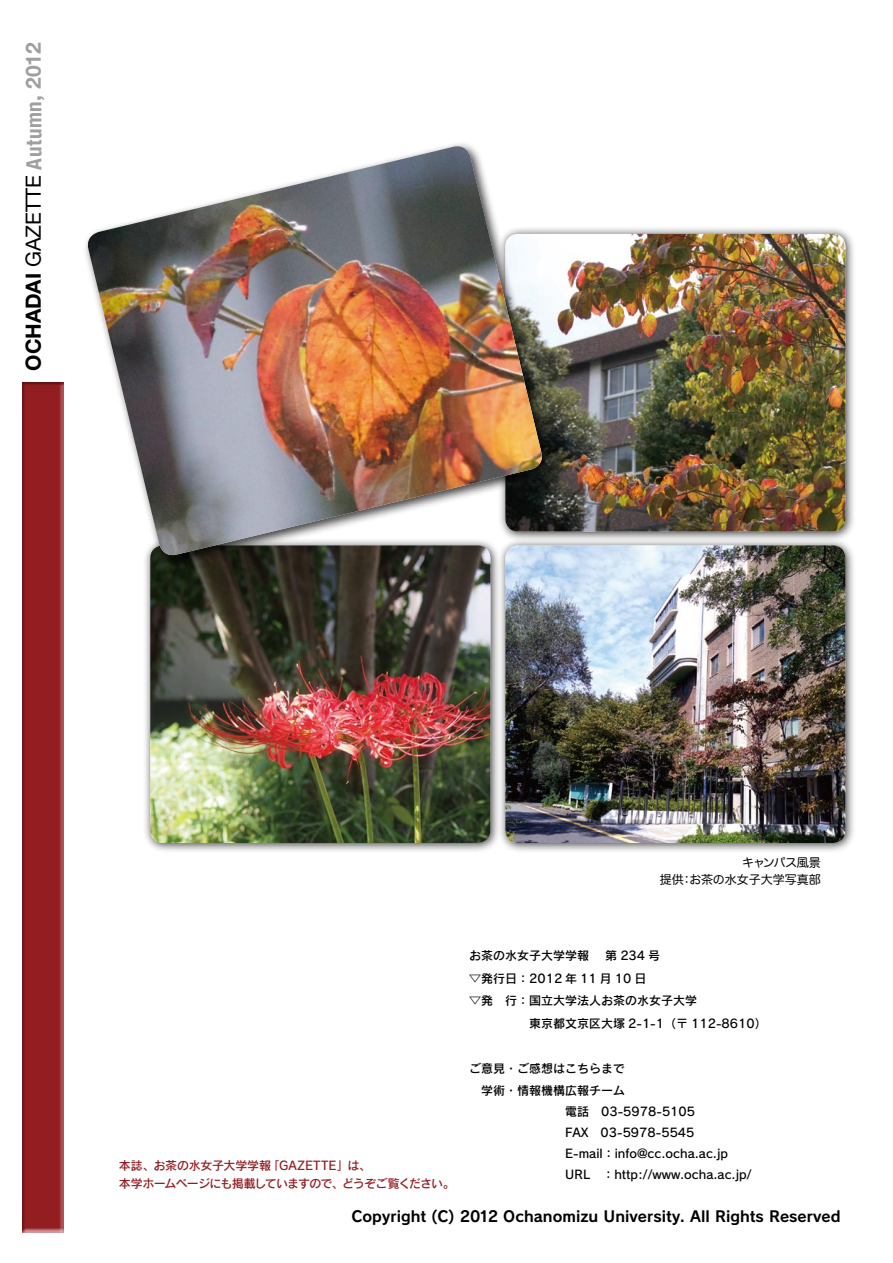
<style>
.page{position:relative;width:893px;height:1263px;background:#fff}
.page>*{position:absolute;margin:0;border:0;box-sizing:border-box;transform-origin:0 0}
.t1{font:700 21px "Helvetica Neue LT Std";letter-spacing:-.005em;color:#000}
.t2{font:15px "Rodin Pro B";color:#000}
.t3{font:12px/21px "Rodin Pro DB";color:#000;text-align:right}
.t4{font:12px/18px "Rodin Pro DB";letter-spacing:-.04em;color:#931e22}
.t5{font:12px/16.5px "Hira Maru Pro W4";color:#000;text-align:right}
.s1{font-weight:400}
.s2{font-family:"Helvetica Neue";font-stretch:condensed;color:#9f9fa0}
.s3{color:#9f9fa0}
</style>
<div class="page">
<div style="left:20px;top:381px;width:43px;height:852px;background:#000;opacity:.4"></div>
<div style="left:497px;top:537px;width:365px;height:322px;background:#000;opacity:.75"></div>
<img style="left:507px;top:548px;width:338px;height:295px">
<div style="left:142px;top:537px;width:365px;height:322px;background:#000;opacity:.75"></div>
<img style="left:150px;top:579px;width:340px;height:264px">
<div style="left:497px;top:226px;width:365px;height:322px;background:#000;opacity:.75"></div>
<img style="left:565px;top:234px;width:280px;height:297px">
<div style="left:82px;top:140px;width:483px;height:439px;background:#000;opacity:.75"></div>
<img style="left:85px;top:146px;width:460px;height:412px">
<h1 class="t1" style="left:20px;top:371px;width:330px;rotate:-90deg">OCHADAI <span class="s1">GAZETTE</span> <span class="s2">Autumn</span><span class="s3">, 2012</span></h1>
<p class="t5" style="left:660px;top:853px;width:163px">キャンパス風景<br>提供：お茶の水女子大学写真部</p>
<p class="t3" style="left:469px;top:945px;width:192px">お茶の水女子大学学報　第 234 号</p>
<p class="t3" style="left:469px;top:967px;width:179px">▽発行日：2012 年 11 月 10 日</p>
<p class="t3" style="left:469px;top:990px;width:229px">▽発　行：国立大学法人お茶の水女子大学</p>
<p class="t3" style="left:529px;top:1012px;width:239px">東京都文京区大塚 2-1-1（〒 112-8610）</p>
<p class="t3" style="left:469px;top:1056px;width:157px;line-height:22.5px">ご意見・ご感想はこちらまで学術・情報機構広報チーム</p>
<p class="t3" style="left:565px;top:1101px;width:188px;text-align:left">電話　03-5978-5105<br>FAX　03-5978-5545<br>E-mail：info@cc.ocha.ac.jp<br>URL　：http://www.ocha.ac.jp/</p>
<p class="t2" style="left:351px;top:1206px;width:491px">Copyright (C) 2012 Ochanomizu University. All Rights Reserved</p>
<p class="t4" style="left:119px;top:1155px;width:337px">本誌、お茶の水女子大学学報「GAZETTE」は、<br>本学ホームページにも掲載していますので、どうぞご覧ください。</p>
</div>
